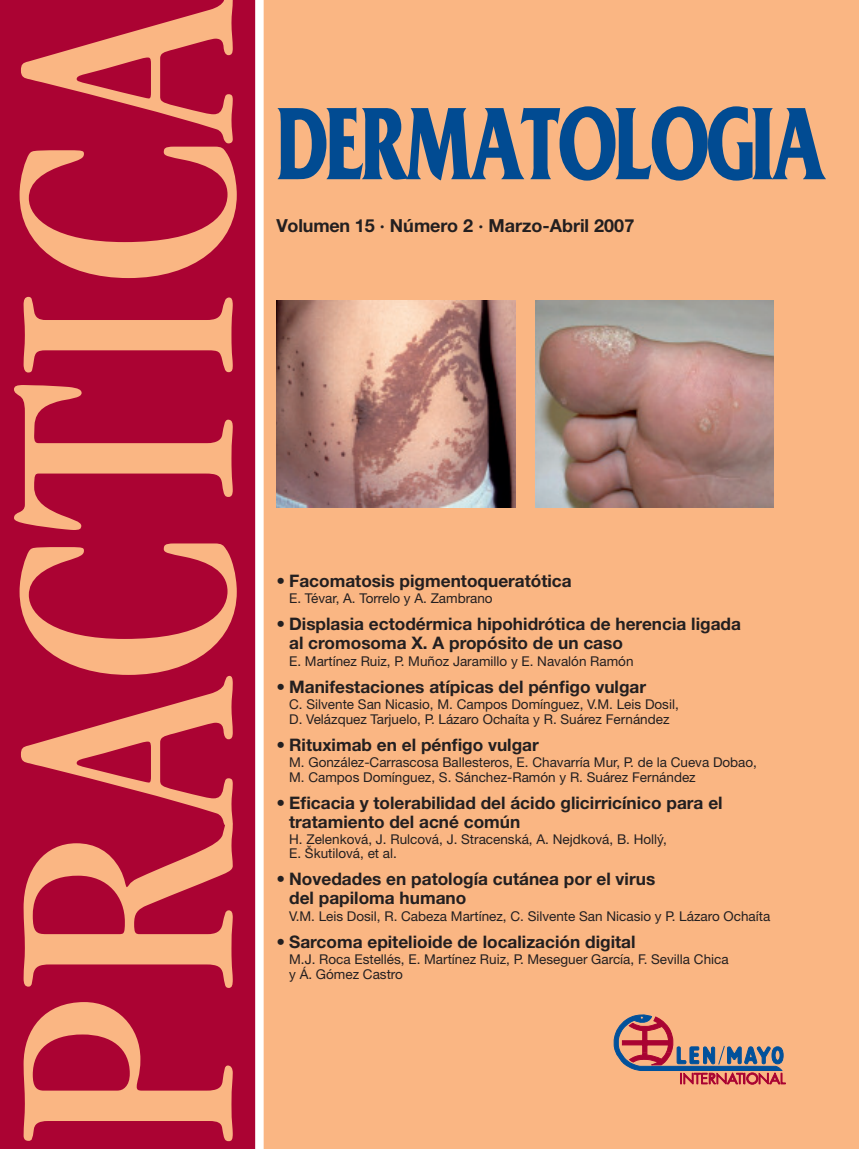
<style>
.page{position:relative;width:859px;height:1149px;background:#fff}
.page>*{position:absolute;margin:0;border:0;box-sizing:border-box;transform-origin:0 0}
.t1{font:condensed 330px "ITC Garamond Std";color:#fab683}
.t2{font:700 108px "Friz Quadrata Std";color:#014b92;scale:.7 1}
.t3{font:700 18px "Helvetica Neue LT Std";color:#231f20}
.t4{font:700 17.25px/18.8px "Helvetica Neue LT Std";color:#231f20}
.t5{font:13.5px/14.2px "Helvetica Neue LT Std";color:#231f20}
</style>
<div class="page">
<div style="left:264px;top:0;width:595px;height:1148px;background:#fab683"></div>
<div style="left:0;top:0;width:255px;height:1148px;background:#ab0333"></div>
<svg style="left:614px;top:1014px;width:172px;height:70px;background:#c28b7c"></svg>
<div style="left:772px;top:1046px;width:11px;height:17px;border:1px solid #01519b;border-radius:50%"></div>
<div style="left:775px;top:1049px;width:5px;height:11px;border:1px solid #01519b;border-radius:50%"></div>
<img style="left:276px;top:300px;width:240px;height:207px">
<img style="left:536px;top:300px;width:238px;height:207px">
<h1 class="t1" style="left:1px;top:1148px;width:1164px;rotate:-90deg">PRACTICA</h1>
<h2 class="t2" style="left:276px;top:79px;width:787px">DERMATOLOGIA</h2>
<h3 class="t3" style="left:276px;top:219px;width:359px">Volumen 15 · Número 2 · Marzo-Abril 2007</h3>
<p class="t4" style="left:276px;top:572px;width:297px">• Facomatosis pigmentoqueratótica</p>
<p class="t5" style="left:289px;top:592px;width:205px">E. Tévar, A. Torrelo y A. Zambrano</p>
<p class="t4" style="left:289px;top:616px;width:453px;text-indent:-13px">• Displasia ectodérmica hipohidrótica de herencia ligada al cromosoma X. A propósito de un caso</p>
<p class="t5" style="left:289px;top:654px;width:346px">E. Martínez Ruiz, P. Muñoz Jaramillo y E. Navalón Ramón</p>
<p class="t4" style="left:276px;top:678px;width:371px">• Manifestaciones atípicas del pénfigo vulgar</p>
<p class="t5" style="left:289px;top:698px;width:391px">C. Silvente San Nicasio, M. Campos Domínguez, V.M. Leis Dosil,<br>D. Velázquez Tarjuelo, P. Lázaro Ochaíta y R. Suárez Fernández</p>
<p class="t4" style="left:276px;top:736px;width:264px">• Rituximab en el pénfigo vulgar</p>
<p class="t5" style="left:289px;top:756px;width:469px">M. González-Carrascosa Ballesteros, E. Chavarría Mur, P. de la Cueva Dobao,<br>M. Campos Domínguez, S. Sánchez-Ramón y R. Suárez Fernández</p>
<p class="t4" style="left:289px;top:794px;width:435px;text-indent:-13px">• Eficacia y tolerabilidad del ácido glicirricínico para el tratamiento del acné común</p>
<p class="t5" style="left:289px;top:833px;width:379px">H. Zelenková, J. Rulcová, J. Stracenská, A. Nejdková, B. Hollý,<br>E. Škutilová, et al.</p>
<p class="t4" style="left:289px;top:871px;width:368px;text-indent:-13px">• Novedades en patología cutánea por el virus del papiloma humano</p>
<p class="t5" style="left:289px;top:909px;width:483px">V.M. Leis Dosil, R. Cabeza Martínez, C. Silvente San Nicasio y P. Lázaro Ochaíta</p>
<p class="t4" style="left:276px;top:933px;width:361px">• Sarcoma epitelioide de localización digital</p>
<p class="t5" style="left:289px;top:953px;width:441px">M.J. Roca Estellés, E. Martínez Ruiz, P. Meseguer García, F. Sevilla Chica y Á. Gómez Castro</p>
</div>
